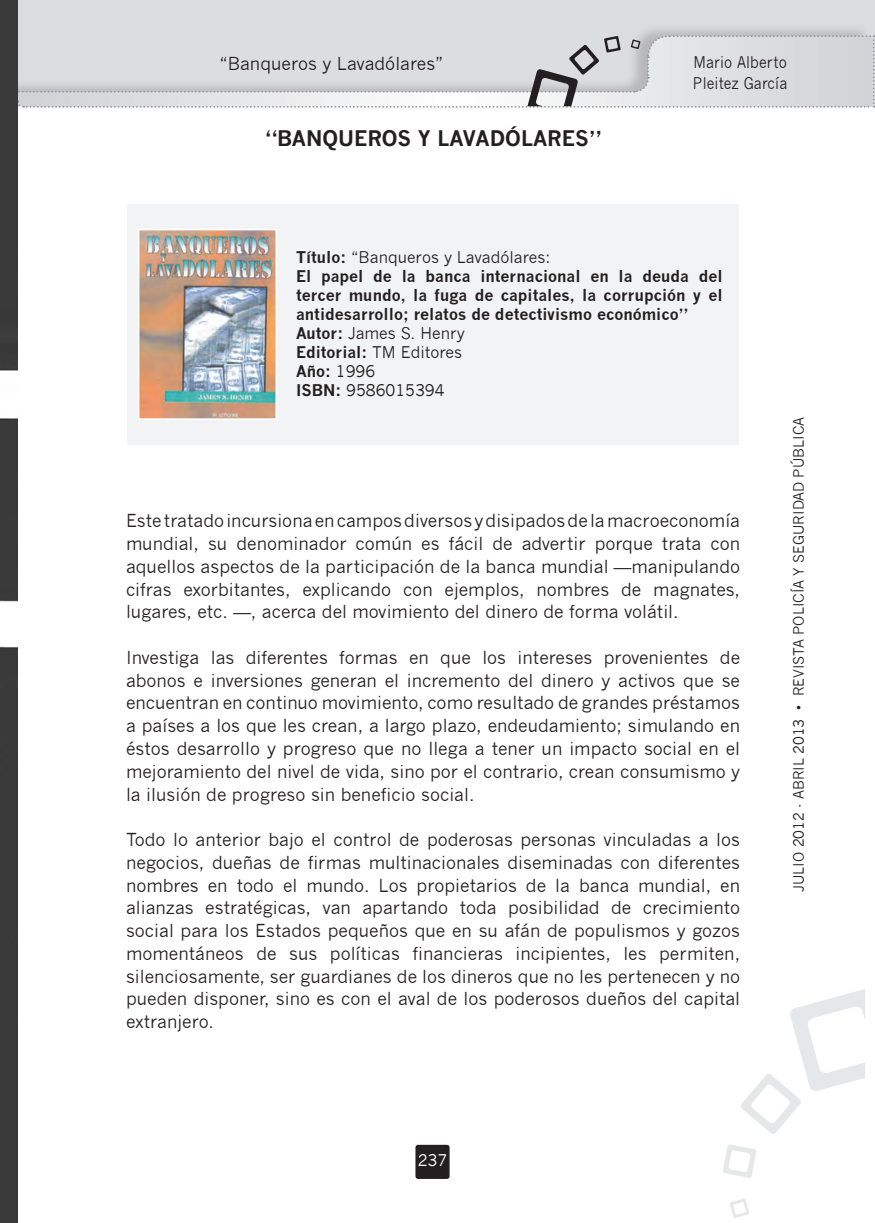
<style>
.page{position:relative;width:875px;height:1223px;background:#fff}
.page>*{position:absolute;margin:0;border:0;box-sizing:border-box;transform-origin:0 0}
.t1{font:700 21px "News Gothic";color:#231f20}
.t2{font:17.5px/22.8px "News Gothic";color:#231f20;text-align:justify}
.t3{font:700 15.75px/18.9px "News Gothic";color:#231f20}
.t4{font:15.75px/20.5px "News Gothic";letter-spacing:.01em;color:#231f20;scale:.9 1}
.t5{font:15.75px "News Gothic";color:#fff}
.t6{font:14px "News Gothic";color:#231f20}
.s1{font-weight:400}
</style>
<div class="page">
<div style="left:16px;top:0;width:859px;height:106px;background:#dcdddf"></div>
<div style="left:16px;top:21px;width:855px;height:91px;background:#231f20;opacity:.2"></div>
<svg style="left:17px;top:34px;width:858px;height:75px"></svg>
<svg style="left:741px;top:989px;width:124px;height:145px"></svg>
<svg style="left:723px;top:1144px;width:33px;height:33px"></svg>
<svg style="left:730px;top:1199px;width:19px;height:18px"></svg>
<div style="left:415px;top:1144px;width:34px;height:34px;background:#231f20;border-radius:3px"></div>
<img style="left:0;top:0;width:17px;height:1221px">
<div style="left:127px;top:204px;width:612px;height:240px;background:#f2f3f4"></div>
<img style="left:141px;top:231px;width:133px;height:186px">
<div style="left:138px;top:228px;width:139px;height:192px;border:2px solid #fff"></div>
<p class="t2" style="left:219px;top:52px;width:225px">“Banqueros y Lavadólares”</p>
<p class="t1" style="left:265px;top:125px;width:83px">“Banqueros</p>
<p class="t1" style="left:418px;top:125px;width:35px">y lavadólares</p>
<p class="t1" style="left:589px;top:125px;width:14px">”</p>
<p class="t4" style="left:693px;top:52px;width:106px">Mario Alberto<br>Pleitez García</p>
<p class="t3" style="left:296px;top:248px;width:428px">Título: <span class="s1">“Banqueros y Lavadólares:<br></span>El papel de la banca internacional en la deuda del tercer mundo, la fuga de capitales, la corrupción y el antidesarrollo; relatos de detectivismo económico”<br>Autor: <span class="s1">James S. Henry<br></span>Editorial: <span class="s1">TM Editores<br></span>Año: <span class="s1">1996<br></span>ISBN: <span class="s1">9586015394</span></p>
<p class="t2" style="left:126px;top:509px;width:616px">Este tratado incursiona en campos diversos y disipados de la macroeconomía mundial, su denominador común es fácil de advertir porque trata con aquellos aspectos de la participación de la banca mundial —manipulando cifras exorbitantes, explicando con ejemplos, nombres de magnates, lugares, etc. —, acerca del movimiento del dinero de forma volátil.</p>
<p class="t2" style="left:126px;top:646px;width:616px">Investiga las diferentes formas en que los intereses provenientes de abonos e inversiones generan el incremento del dinero y activos que se encuentran en continuo movimiento, como resultado de grandes préstamos a países a los que les crean, a largo plazo, endeudamiento; simulando en éstos desarrollo y progreso que no llega a tener un impacto social en el mejoramiento del nivel de vida, sino por el contrario, crean consumismo y la ilusión de progreso sin beneficio social.</p>
<p class="t2" style="left:126px;top:828px;width:616px">Todo lo anterior bajo el control de poderosas personas vinculadas a los negocios, dueñas de firmas multinacionales diseminadas con diferentes nombres en todo el mundo. Los propietarios de la banca mundial, en alianzas estratégicas, van apartando toda posibilidad de crecimiento social para los Estados pequeños que en su afán de populismos y gozos momentáneos de sus políticas financieras incipientes, les permiten, silenciosamente, ser guardianes de los dineros que no les pertenecen y no pueden disponer, sino es con el aval de los poderosos dueños del capital extranjero.</p>
<p class="t5" style="left:418px;top:1150px;width:31px">237</p>
<p class="t6" style="left:790px;top:891px;width:476px;rotate:-90deg">JULIO 2012 - ABRIL 2013 • REVISTA POLICÍA Y SEGURIDAD PÚBLICA</p>
</div>
